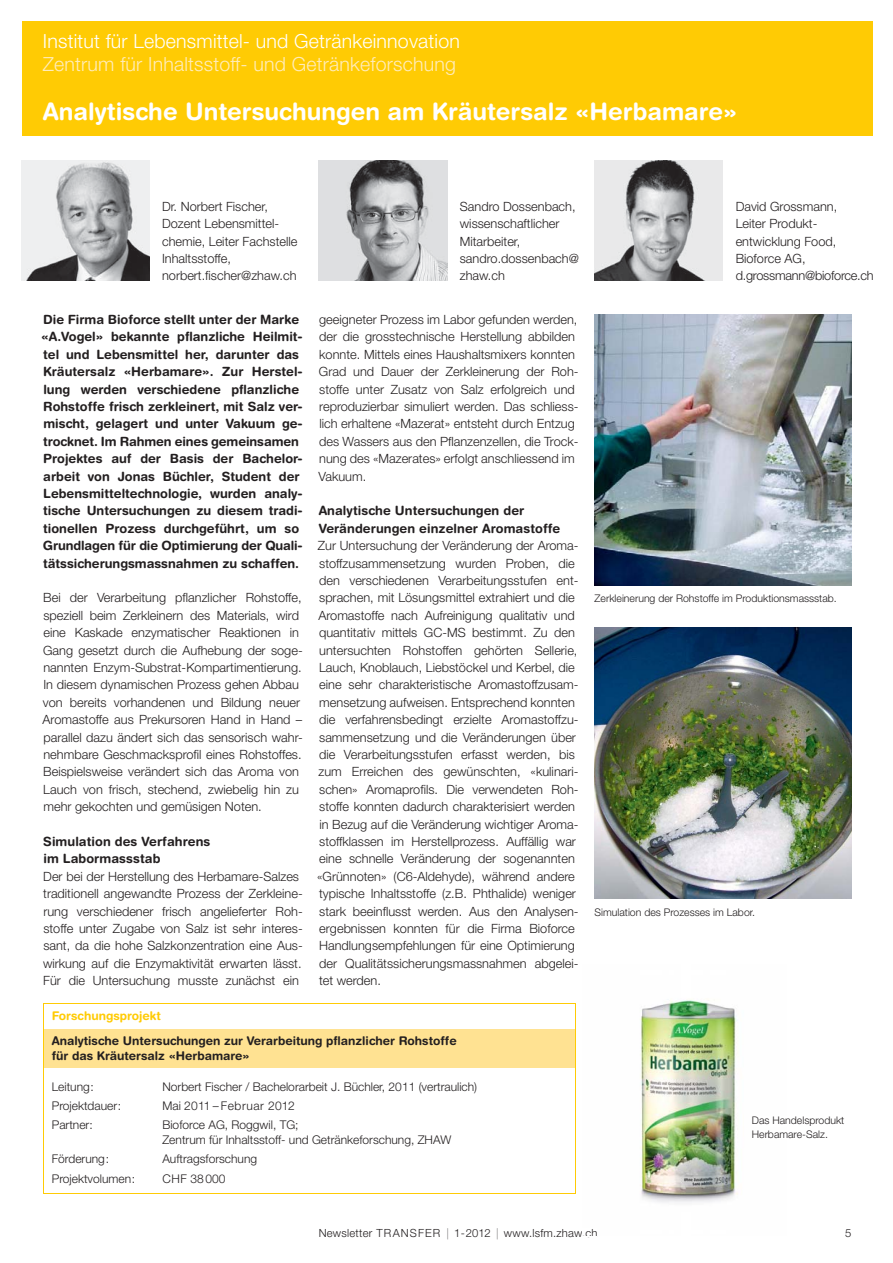
<style>
.page{position:relative;width:893px;height:1263px;background:#fff}
.page>*{position:absolute;margin:0;border:0;box-sizing:border-box;transform-origin:0 0}
.t1{font:700 24px "Helvetica Rounded LT Std";color:#fff}
.t2{font:300 19.5px "Helvetica Neue LT Std";letter-spacing:.01em;color:#fff}
.t3{font:300 19.5px "Helvetica Neue LT Std";letter-spacing:.01em;color:#ffecbb}
.t4{font:300 12.75px/17.4px "Helvetica Neue LT Pro";color:#231f20}
.t5{font:700 12.75px/17.4px "Helvetica Rounded LT Std";color:#231f20}
.t6{font:300 12px/15px "Helvetica Neue LT Pro";color:#231f20}
.t7{font:700 12px/15px "Helvetica Rounded LT Std";color:#231f20}
.t8{font:300 12px "Helvetica Neue LT Pro";letter-spacing:.03em;color:#231f20}
.t9{font:700 12px "Helvetica Rounded LT Std";color:#ffcb04}
.t10{font:300 11.25px "Helvetica Neue LT Pro";letter-spacing:.02em;color:#231f20}
.t11{font:300 10.5px/13.5px "Helvetica Neue LT Pro";color:#231f20}
</style>
<div class="page">
<div style="left:22px;top:21px;width:850px;height:115px;background:#ffcb04"></div>
<img style="left:594px;top:161px;width:129px;height:119px">
<div style="left:43px;top:1029px;width:532px;height:38px;background:#ffe292"></div>
<hr style="left:43px;top:1003px;width:532px;height:1px;background:#ffcb04">
<svg style="left:43px;top:1004px;width:1px;height:25px"></svg>
<hr style="left:43px;top:1029px;width:1px;height:38px;background:#ffcb04">
<hr style="left:574px;top:1029px;width:1px;height:38px;background:#ffcb04">
<hr style="left:43px;top:1067px;width:1px;height:126px;background:#ffcb04">
<hr style="left:574px;top:1067px;width:1px;height:126px;background:#ffcb04">
<hr style="left:43px;top:1193px;width:532px;height:1px;background:#ffcb04">
<img style="left:594px;top:315px;width:257px;height:270px">
<img style="left:594px;top:628px;width:257px;height:270px">
<img style="left:319px;top:161px;width:128px;height:119px">
<img style="left:22px;top:161px;width:127px;height:119px">
<img style="left:640px;top:1000px;width:98px;height:203px">
<h2 class="t2" style="left:43px;top:34px;width:418px">Institut für Lebensmittel- und Getränkeinnovation</h2>
<h2 class="t3" style="left:43px;top:57px;width:414px">Zentrum für Inhaltsstoff- und Getränkeforschung</h2>
<h1 class="t1" style="left:43px;top:103px;width:696px">Analytische Untersuchungen am Kräutersalz «Herbamare»</h1>
<p class="t4" style="left:162px;top:199px;width:137px">Dr. Norbert Fischer,<br>Dozent Lebensmittel&shy;chemie, Leiter Fachstelle<br>Inhaltsstoffe, norbert.fischer@zhaw.ch</p>
<p class="t4" style="left:460px;top:199px;width:121px">Sandro Dossenbach, wissenschaftlicher<br>Mitarbeiter, sandro.dossenbach@ zhaw.ch</p>
<p class="t4" style="left:735px;top:199px;width:140px">David Grossmann,<br>Leiter Produkt&shy;entwicklung Food,<br>Bioforce AG, d.grossmann@bioforce.ch</p>
<p class="t5" style="left:41px;top:312px;width:263px">Die Firma Bioforce stellt unter der Marke «A.Vogel» bekannte pflanzliche Heilmit&shy;tel und Lebensmittel her, darunter das Kräutersalz «Herbamare». Zur Herstel&shy;lung werden verschiedene pflanzliche Rohstoffe frisch zerkleinert, mit Salz ver&shy;mischt, gelagert und unter Vakuum ge&shy;trocknet. Im Rahmen eines gemeinsamen Projektes auf der Basis der Bachelor&shy;arbeit von Jonas Büchler, Student der Lebensmitteltechnologie, wurden analy&shy;tische Untersuchungen zu diesem tradi&shy;tionellen Prozess durchgeführt, um so Grundlagen für die Optimierung der Quali&shy;tätssicherungsmassnahmen zu schaffen.</p>
<p class="t4" style="left:43px;top:591px;width:262px">Bei der Verarbeitung pflanzlicher Rohstoffe, speziell beim Zerkleinern des Materials, wird eine Kaskade enzymatischer Reaktionen in Gang gesetzt durch die Aufhebung der soge&shy;nannten Enzym-Substrat-Kompartimentierung.<br>In diesem dynamischen Prozess gehen Abbau von bereits vorhandenen und Bildung neuer Aromastoffe aus Prekursoren Hand in Hand – parallel dazu ändert sich das sensorisch wahr&shy;nehmbare Geschmacksprofil eines Rohstoffes.<br>Beispielsweise verändert sich das Aroma von Lauch von frisch, stechend, zwiebelig hin zu mehr gekochten und gemüsigen Noten.</p>
<p class="t5" style="left:43px;top:834px;width:169px">Simulation des Verfahrens im Labormassstab</p>
<p class="t4" style="left:43px;top:869px;width:261px">Der bei der Herstellung des Herbamare-Salzes traditionell angewandte Prozess der Zerkleine&shy;rung verschiedener frisch angelieferter Roh&shy;stoffe unter Zugabe von Salz ist sehr interes&shy;sant, da die hohe Salzkonzentration eine Aus&shy;wirkung auf die Enzymaktivität erwarten lässt.<br>Für die Untersuchung musste zunächst ein</p>
<p class="t4" style="left:318px;top:312px;width:261px">geeigneter Prozess im Labor gefunden werden, der die grosstechnische Herstellung abbilden konnte. Mittels eines Haushaltsmixers konnten Grad und Dauer der Zerkleinerung der Roh&shy;stoffe unter Zusatz von Salz erfolgreich und reproduzierbar simuliert werden. Das schliess&shy;lich erhaltene «Mazerat» entsteht durch Entzug des Wassers aus den Pflanzenzellen, die Trock&shy;nung des «Mazerates» erfolgt anschliessend im Vakuum.</p>
<p class="t5" style="left:319px;top:504px;width:243px">Analytische Untersuchungen der<br>Veränderungen einzelner Aromastoffe</p>
<p class="t4" style="left:317px;top:539px;width:263px">Zur Untersuchung der Veränderung der Aroma&shy;stoffzusammensetzung wurden Proben, die den verschiedenen Verarbeitungsstufen ent&shy;sprachen, mit Lösungsmittel extrahiert und die Aromastoffe nach Aufreinigung qualitativ und quantitativ mittels GC-MS bestimmt. Zu den untersuchten Rohstoffen gehörten Sellerie, Lauch, Knoblauch, Liebstöckel und Kerbel, die eine sehr charakteristische Aromastoffzusam&shy;mensetzung aufweisen. Entsprechend konnten die verfahrensbedingt erzielte Aromastoffzu&shy;sammensetzung und die Veränderungen über die Verarbeitungsstufen erfasst werden, bis zum Erreichen des gewünschten, «kulinari&shy;schen» Aromaprofils. Die verwendeten Roh&shy;stoffe konnten dadurch charakterisiert werden in Bezug auf die Veränderung wichtiger Aroma&shy;stoffklassen im Herstellprozess. Auffällig war eine schnelle Veränderung der sogenannten «Grünnoten» (C6-Aldehyde), während andere typische Inhaltsstoffe (z.B. Phthalide) weniger stark beeinflusst werden. Aus den Analysen&shy;ergebnissen konnten für die Firma Bioforce Handlungsempfehlungen für eine Optimierung der Qualitätssicherungsmassnahmen abgelei&shy;tet werden.</p>
<p class="t9" style="left:52px;top:1012px;width:110px">Forschungsprojekt</p>
<p class="t7" style="left:52px;top:1034px;width:406px">Analytische Untersuchungen zur Verarbeitung pflanzlicher Rohstoffe für das Kräutersalz «Herbamare»</p>
<p class="t6" style="left:52px;top:1080px;width:44px">Leitung:</p>
<p class="t6" style="left:162px;top:1080px;width:316px">Norbert Fischer / Bachelorarbeit J. Büchler, 2011 (vertraulich)</p>
<p class="t6" style="left:52px;top:1100px;width:71px">Projektdauer:</p>
<p class="t8" style="left:162px;top:1101px;width:134px">Mai 2011 – Februar 2012</p>
<p class="t6" style="left:52px;top:1119px;width:42px">Partner:</p>
<p class="t6" style="left:162px;top:1119px;width:290px">Bioforce AG, Roggwil, TG;<br>Zentrum für Inhaltsstoff- und Getränkeforschung, ZHAW</p>
<p class="t6" style="left:52px;top:1153px;width:59px">Förderung:</p>
<p class="t6" style="left:162px;top:1153px;width:96px">Auftragsforschung</p>
<p class="t6" style="left:52px;top:1172px;width:85px">Projektvolumen:</p>
<p class="t6" style="left:162px;top:1172px;width:64px">CHF 38 000</p>
<p class="t11" style="left:594px;top:593px;width:244px">Zerkleinerung der Rohstoffe im Produktionsmassstab.</p>
<p class="t11" style="left:594px;top:906px;width:162px">Simulation des Prozesses im Labor.</p>
<p class="t11" style="left:751px;top:1115px;width:94px">Das Handelsprodukt<br>Herbamare-Salz.</p>
<p class="t10" style="left:319px;top:1229px;width:280px">Newsletter TRANSFER | 1-2012 | www.lsfm.zhaw.ch</p>
<p class="t10" style="left:845px;top:1229px;width:8px">5</p>
</div>
